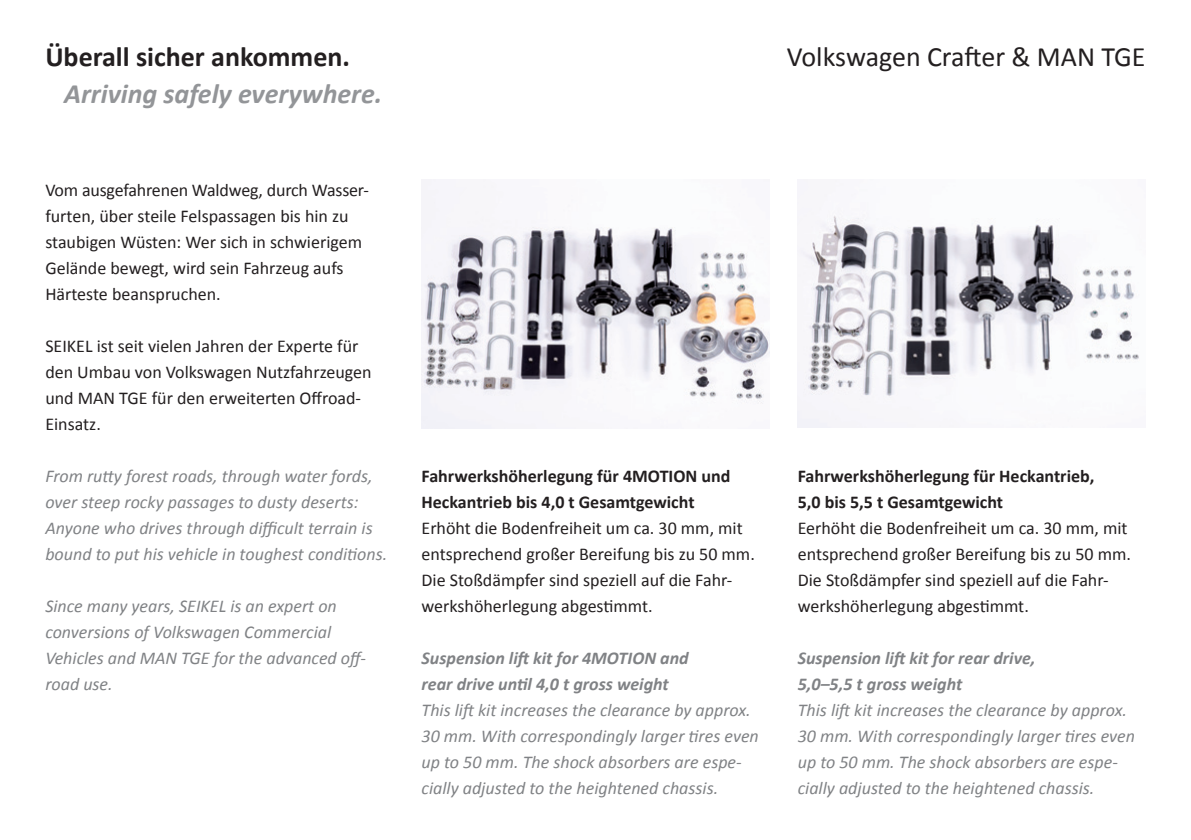
<style>
.page{position:relative;width:1191px;height:840px;background:#fff}
.page>*{position:absolute;margin:0;border:0;box-sizing:border-box;transform-origin:0 0}
.t1{font:italic 700 28px "Calibri";color:#939598}
.t2{font:28px "Calibri";color:#231f20}
.t3{font:700 28px "Calibri";color:#231f20}
.t4{font:italic 18px/26px "Calibri";color:#808285}
.t5{font:18px/26px "Calibri";color:#231f20}
.t6{font:700 18px "Calibri";color:#231f20}
.t7{font:italic 700 18px "Calibri";color:#808285}
</style>
<div class="page">
<img style="left:421px;top:179px;width:348px;height:249px">
<img style="left:797px;top:215px;width:342px;height:212px">
<p class="t3" style="left:45px;top:39px;width:306px">Überall sicher ankommen.</p>
<p class="t1" style="left:64px;top:77px;width:320px">Arriving safely everywhere.</p>
<p class="t5" style="left:45px;top:176px;width:325px">Vom ausgefahrenen Waldweg, durch Wasser&shy;furten, über steile Felspassagen bis hin zu staubigen Wüsten: Wer sich in schwierigem Gelände bewegt, wird sein Fahrzeug aufs Härteste beanspruchen.</p>
<p class="t5" style="left:45px;top:332px;width:328px">SEIKEL ist seit vielen Jahren der Experte für den Umbau von Volkswagen Nutzfahrzeugen und MAN TGE für den erweiterten Offroad-Einsatz.</p>
<p class="t4" style="left:45px;top:462px;width:343px">From rutty forest roads, through water fords, over steep rocky passages to dusty deserts:<br>Anyone who drives through difficult terrain is bound to put his vehicle in toughest conditions.</p>
<p class="t4" style="left:45px;top:592px;width:322px">Since many years, SEIKEL is an expert on conversions of Volkswagen Commercial<br>Vehicles and MAN TGE for the advanced off&shy;road use.</p>
<p class="t2" style="left:787px;top:39px;width:360px">Volkswagen Crafter &amp; MAN TGE</p>
<p class="t6" style="left:421px;top:464px;width:310px">Fahrwerkshöherlegung für 4MOTION und</p>
<p class="t6" style="left:421px;top:490px;width:274px">Heckantrieb bis 4,0 t Gesamtgewicht</p>
<p class="t5" style="left:421px;top:513px;width:323px">Erhöht die Bodenfreiheit um ca. 30 mm, mit</p>
<p class="t5" style="left:421px;top:539px;width:335px">entsprechend großer Bereifung bis zu 50 mm.</p>
<p class="t5" style="left:421px;top:565px;width:312px">Die Stoßdämpfer sind speziell auf die Fahr&shy;werkshöherlegung abgestimmt.</p>
<p class="t7" style="left:421px;top:646px;width:269px">Suspension lift kit for 4MOTION and</p>
<p class="t7" style="left:421px;top:672px;width:249px">rear drive until 4,0 t gross weight</p>
<p class="t4" style="left:421px;top:695px;width:331px">This lift kit increases the clearance by approx.</p>
<p class="t4" style="left:421px;top:721px;width:339px">30 mm. With correspondingly larger tires even</p>
<p class="t4" style="left:421px;top:747px;width:322px">up to 50 mm. The shock absorbers are espe&shy;cially adjusted to the heightened chassis.</p>
<p class="t6" style="left:797px;top:464px;width:298px">Fahrwerkshöherlegung für Heckantrieb,</p>
<p class="t6" style="left:797px;top:490px;width:207px">5,0 bis 5,5 t Gesamtgewicht</p>
<p class="t5" style="left:797px;top:513px;width:331px">Eerhöht die Bodenfreiheit um ca. 30 mm, mit</p>
<p class="t5" style="left:797px;top:539px;width:335px">entsprechend großer Bereifung bis zu 50 mm.</p>
<p class="t5" style="left:797px;top:565px;width:312px">Die Stoßdämpfer sind speziell auf die Fahr&shy;werkshöherlegung abgestimmt.</p>
<p class="t7" style="left:797px;top:646px;width:239px">Suspension lift kit for rear drive,</p>
<p class="t7" style="left:797px;top:672px;width:166px">5,0–5,5 t gross weight</p>
<p class="t4" style="left:797px;top:695px;width:331px">This lift kit increases the clearance by approx.</p>
<p class="t4" style="left:797px;top:721px;width:339px">30 mm. With correspondingly larger tires even</p>
<p class="t4" style="left:797px;top:747px;width:322px">up to 50 mm. The shock absorbers are espe&shy;cially adjusted to the heightened chassis.</p>
</div>
